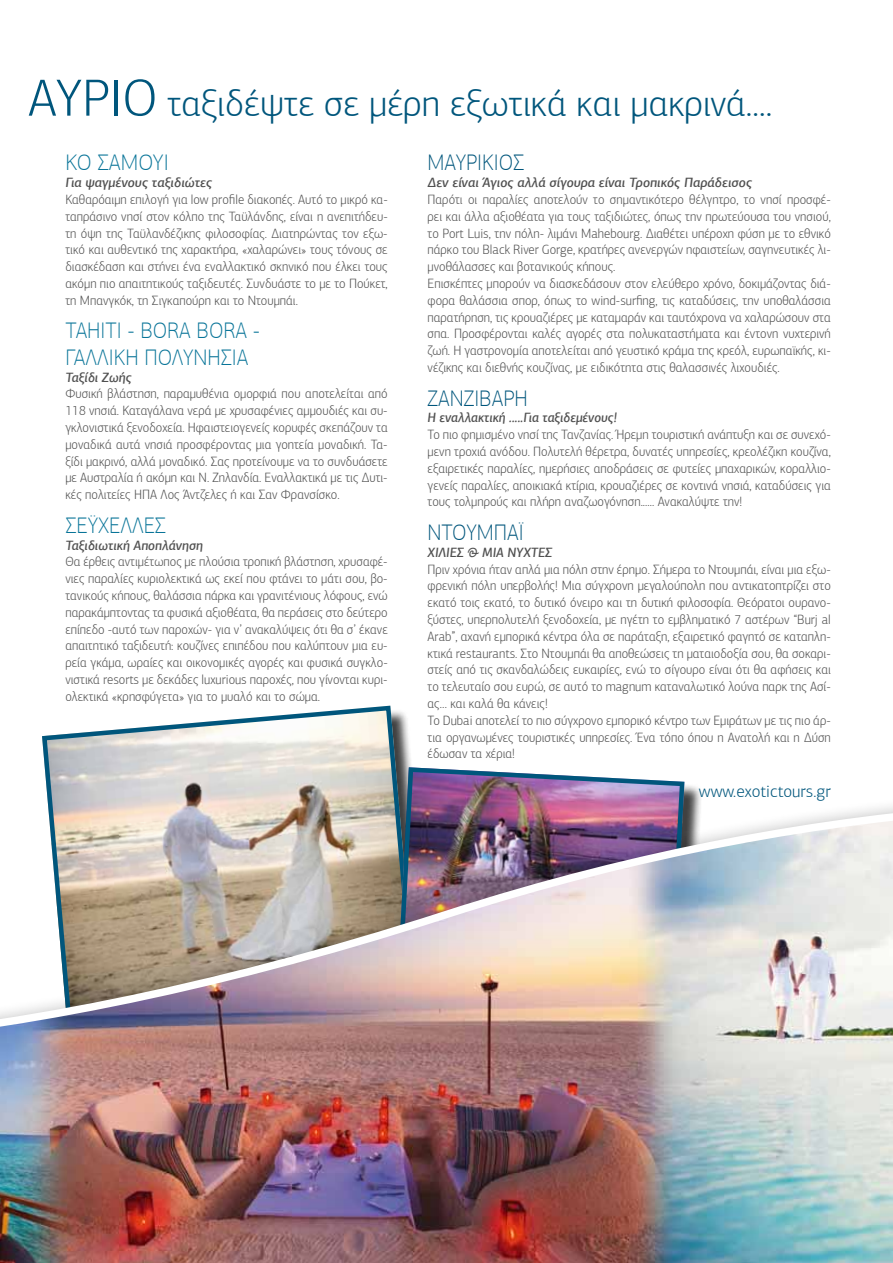
<style>
.page{position:relative;width:893px;height:1263px;background:#fff}
.page>*{position:absolute;margin:0;border:0;box-sizing:border-box;transform-origin:0 0}
.t1{font:300 37.5px "PF Agora Sans Pro";color:#00567c}
.t2{font:100 22.5px/27px "PF Agora Sans Pro";color:#087498}
.t3{font:100 22.5px "PF Agora Sans Pro";color:#00567c}
.t4{font:300 17.25px "PF Agora Sans Pro";color:#00567c}
.t5{font:300 13.5px/16.8px "PF Agora Sans Pro";color:#505050;text-align:justify;scale:.95 1}
.t6{font:italic 500 13.5px "PF Agora Sans Pro";color:#505050}
.t7{font:italic 500 13.5px "PF Agora Sans Pro";color:#505050;scale:.95 1}
.s1{font-size:52.5px}
</style>
<div class="page">
<img style="left:0;top:705px;width:893px;height:558px">
<h1 class="t1" style="left:28px;top:81px;width:746px"><span class="s1">ΑΥΡΙΟ</span> ταξιδέψτε σε μέρη εξωτικά και μακρινά....</h1>
<h2 class="t2" style="left:65px;top:149px;width:105px">ΚΟ ΣΑΜΟΥΙ</h2>
<p class="t6" style="left:65px;top:174px;width:148px">Για ψαγμένους ταξιδιώτες</p>
<p class="t5" style="left:65px;top:191px;width:341px">Καθαρόαιμη επιλογή για low profile διακοπές. Αυτό το μικρό κα&shy;ταπράσινο νησί στον κόλπο της Ταϋλάνδης, είναι η ανεπιτήδευ&shy;τη όψη της Ταϋλανδέζικης φιλοσοφίας. Διατηρώντας τον εξω&shy;τικό και αυθεντικό της χαρακτήρα, «χαλαρώνει» τους τόνους σε διασκέδαση και στήνει ένα εναλλακτικό σκηνικό που έλκει τους ακόμη πιο απαιτητικούς ταξιδευτές. Συνδυάστε το με το Πούκετ, τη Μπανγκόκ, τη Σιγκαπούρη και το Ντουμπάι.</p>
<h2 class="t2" style="left:65px;top:317px;width:196px">TAHITI - BORA BORA -<br>ΓΑΛΛΙΚΗ ΠΟΛΥΝΗΣΙΑ</h2>
<p class="t6" style="left:65px;top:369px;width:68px">Ταξίδι Ζωής</p>
<p class="t5" style="left:65px;top:385px;width:341px">Φυσική βλάστηση, παραμυθένια ομορφιά που αποτελείται από 118 νησιά. Καταγάλανα νερά με χρυσαφένιες αμμουδιές και συ&shy;γκλονιστικά ξενοδοχεία. Ηφαιστειογενείς κορυφές σκεπάζουν τα μοναδικά αυτά νησιά προσφέροντας μια γοητεία μοναδική. Τα&shy;ξίδι μακρινό, αλλά μοναδικό. Σας προτείνουμε να το συνδυάσετε με Αυστραλία ή ακόμη και Ν. Ζηλανδία. Εναλλακτικά με τις Δυτι&shy;κές πολιτείες ΗΠΑ Λος Άντζελες ή και Σαν Φρανσίσκο.</p>
<h2 class="t2" style="left:65px;top:512px;width:102px">ΣΕΫΧΕΛΛΕΣ</h2>
<p class="t6" style="left:65px;top:537px;width:139px">Ταξιδιωτική Αποπλάνηση</p>
<p class="t5" style="left:65px;top:553px;width:341px">Θα έρθεις αντιμέτωπος με πλούσια τροπική βλάστηση, χρυσαφέ&shy;νιες παραλίες κυριολεκτικά ως εκεί που φτάνει το μάτι σου, βο&shy;τανικούς κήπους, θαλάσσια πάρκα και γρανιτένιους λόφους, ενώ παρακάμπτοντας τα φυσικά αξιοθέατα, θα περάσεις στο δεύτερο επίπεδο -αυτό των παροχών- για ν’ ανακαλύψεις ότι θα σ’ έκανε απαιτητικό ταξιδευτή: κουζίνες επιπέδου που καλύπτουν μια ευ&shy;ρεία γκάμα, ωραίες και οικονομικές αγορές και φυσικά συγκλο&shy;νιστικά resorts με δεκάδες luxurious παροχές, που γίνονται κυρι&shy;ολεκτικά «κρησφύγετα» για το μυαλό και το σώμα.</p>
<h2 class="t3" style="left:428px;top:150px;width:98px">ΜΑΥΡΙΚΙΟΣ</h2>
<p class="t6" style="left:428px;top:174px;width:326px">Δεν είναι Άγιος αλλά σίγουρα είναι Τροπικός Παράδεισος</p>
<p class="t5" style="left:428px;top:191px;width:426px;text-align:left">Παρότι οι παραλίες αποτελούν το σημαντικότερο θέλγητρο, το νησί προσφέ&shy;ρει και άλλα αξιοθέατα για τους ταξιδιώτες, όπως την πρωτεύουσα του νησιού, το Port Luis, την πόλη- λιμάνι Mahebourg. Διαθέτει υπέροχη φύση με το εθνικό πάρκο του Black River Gorge, κρατήρες ανενεργών ηφαιστείων, σαγηνευτικές λι&shy;μνοθάλασσες και βοτανικούς κήπους.<br>Επισκέπτες μπορούν να διασκεδάσουν στον ελεύθερο χρόνο, δοκιμάζοντας διά&shy;φορα θαλάσσια σπορ, όπως το wind-surfing, τις καταδύσεις, την υποθαλάσσια παρατήρηση, τις κρουαζιέρες με καταμαράν και ταυτόχρονα να χαλαρώσουν στα σπα. Προσφέρονται καλές αγορές στα πολυκαταστήματα και έντονη νυχτερινή ζωή. Η γαστρονομία αποτελείται από γευστικό κράμα της κρεόλ, ευρωπαϊκής, κι&shy;νέζικης και διεθνής κουζίνας, με ειδικότητα στις θαλασσινές λιχουδιές.</p>
<h2 class="t3" style="left:428px;top:385px;width:102px">ΖΑΝΖΙΒΑΡΗ</h2>
<p class="t7" style="left:428px;top:409px;width:201px">Η εναλλακτική .....Για ταξιδεμένους!</p>
<p class="t5" style="left:428px;top:426px;width:426px">Το πιο φημισμένο νησί της Τανζανίας. Ήρεμη τουριστική ανάπτυξη και σε συνεχό&shy;μενη τροχιά ανόδου. Πολυτελή θέρετρα, δυνατές υπηρεσίες, κρεολέζικη κουζίνα, εξαιρετικές παραλίες, ημερήσιες αποδράσεις σε φυτείες μπαχαρικών, κοραλλιο&shy;γενείς παραλίες, αποικιακά κτίρια, κρουαζιέρες σε κοντινά νησιά, καταδύσεις για τους τολμηρούς και πλήρη αναζωογόνηση...... Ανακαλύψτε την!</p>
<h2 class="t3" style="left:428px;top:519px;width:98px">ΝΤΟΥΜΠΑΪ</h2>
<p class="t7" style="left:428px;top:544px;width:133px">ΧΙΛΙΕΣ &amp; ΜΙΑ ΝΥΧΤΕΣ</p>
<p class="t5" style="left:428px;top:561px;width:426px;text-align:left">Πριν χρόνια ήταν απλά μια πόλη στην έρημο. Σήμερα το Ντουμπάι, είναι μια εξω&shy;φρενική πόλη υπερβολής! Μια σύγχρονη μεγαλούπολη που αντικατοπτρίζει στο εκατό τοις εκατό, το δυτικό όνειρο και τη δυτική φιλοσοφία. Θεόρατοι ουρανο&shy;ξύστες, υπερπολυτελή ξενοδοχεία, με ηγέτη το εμβληματικό 7 αστέρων “Burj al Arab”, αχανή εμπορικά κέντρα όλα σε παράταξη, εξαιρετικό φαγητό σε καταπλη&shy;κτικά restaurants. Στο Ντουμπάι θα αποθεώσεις τη ματαιοδοξία σου, θα σοκαρι&shy;στείς από τις σκανδαλώδεις ευκαιρίες, ενώ το σίγουρο είναι ότι θα αφήσεις και το τελευταίο σου ευρώ, σε αυτό το magnum καταναλωτικό λούνα παρκ της Ασί&shy;ας… και καλά θα κάνεις!<br>Το Dubai αποτελεί το πιο σύγχρονο εμπορικό κέντρο των Εμιράτων με τις πιο άρ&shy;τια οργανωμένες τουριστικές υπηρεσίες. Ένα τόπο όπου η Ανατολή και η Δύση έδωσαν τα χέρια!</p>
<p class="t4" style="left:699px;top:781px;width:133px">www.exotictours.gr</p>
</div>
